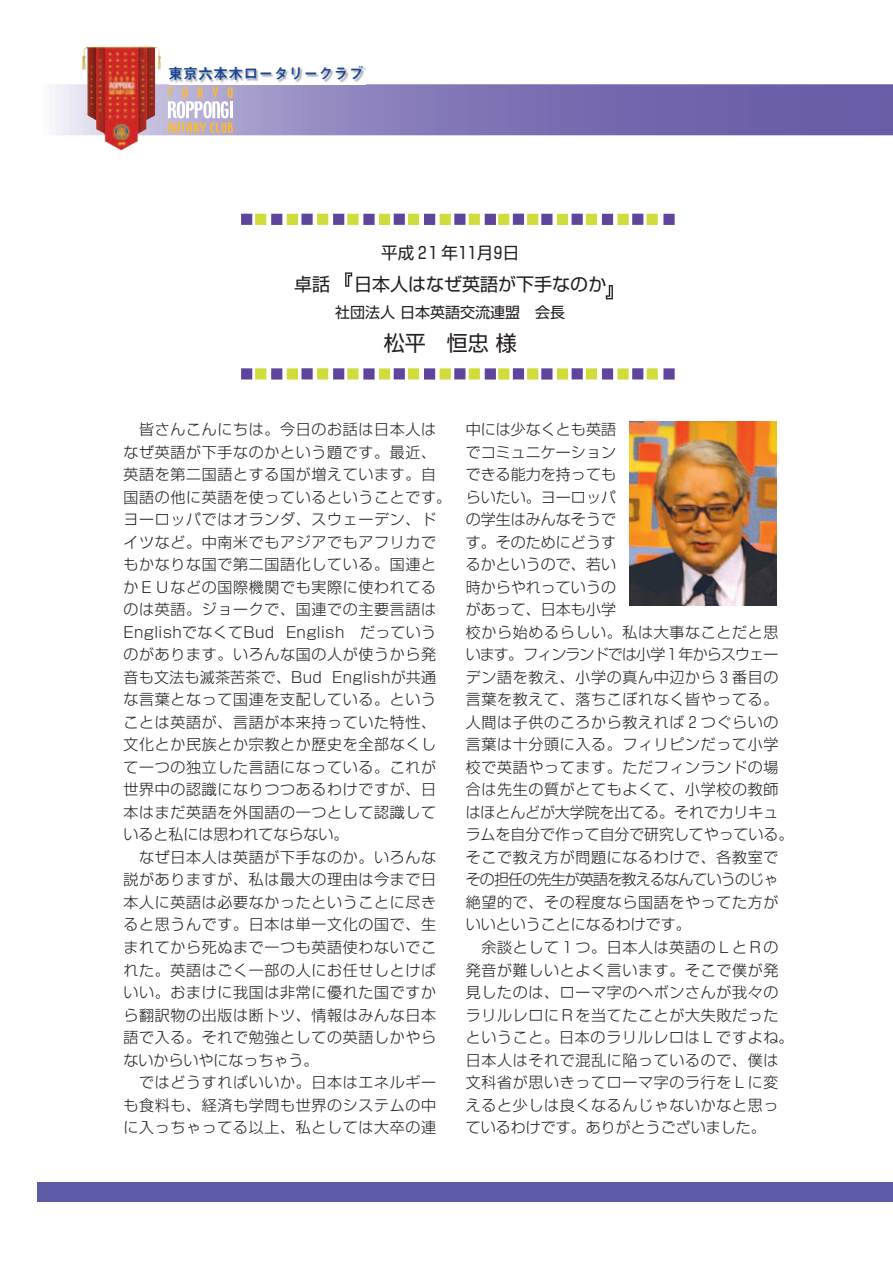
<style>
.page{position:relative;width:893px;height:1265px;background:#fff}
.page>*{position:absolute;margin:0;border:0;box-sizing:border-box;transform-origin:0 0}
.t1{font:21px "Shin Go";color:#231f20}
.t2{font:18px "Shin Go";color:#231f20}
.t3{font:16.5px "Shin Go";letter-spacing:-.21em;color:#231f20}
.t4{font:300 15px/22.5px "Shin Go";letter-spacing:.045em;color:#231f20}
.t5{font:15px "Shin Go";color:#231f20}
.t6{font:14.85px "Midashi Go MB31";letter-spacing:.01em;color:#1a4694}
</style>
<div class="page">
<div style="left:38px;top:1182px;width:854px;height:20px;background:#5d5aa7"></div>
<img style="left:170px;top:67px;width:195px;height:16px">
<img style="left:82px;top:47px;width:79px;height:103px">
<svg style="left:56px;top:84px;width:836px;height:51px;background:#8f7baf"></svg>
<svg style="left:345px;top:272px;width:7px;height:15px"></svg>
<svg style="left:605px;top:285px;width:8px;height:14px"></svg>
<div style="left:241px;top:214px;width:11px;height:11px;background:#5e449b"></div>
<div style="left:255px;top:214px;width:11px;height:11px;background:#d0db3c"></div>
<div style="left:271px;top:214px;width:11px;height:11px;background:#5e449b"></div>
<div style="left:287px;top:214px;width:11px;height:11px;background:#d0db3c"></div>
<div style="left:301px;top:214px;width:12px;height:11px;background:#5e449b"></div>
<div style="left:317px;top:214px;width:11px;height:11px;background:#d0db3c"></div>
<div style="left:333px;top:214px;width:11px;height:11px;background:#5e449b"></div>
<div style="left:347px;top:214px;width:11px;height:11px;background:#d0db3c"></div>
<div style="left:363px;top:214px;width:11px;height:11px;background:#5e449b"></div>
<div style="left:379px;top:214px;width:11px;height:11px;background:#d0db3c"></div>
<div style="left:393px;top:214px;width:12px;height:11px;background:#5e449b"></div>
<div style="left:408px;top:214px;width:11px;height:11px;background:#d0db3c"></div>
<div style="left:424px;top:214px;width:11px;height:11px;background:#5e449b"></div>
<div style="left:439px;top:214px;width:12px;height:11px;background:#d0db3c"></div>
<div style="left:454px;top:214px;width:11px;height:11px;background:#5e449b"></div>
<div style="left:468px;top:214px;width:12px;height:11px;background:#d0db3c"></div>
<div style="left:484px;top:214px;width:12px;height:11px;background:#5e449b"></div>
<div style="left:498px;top:214px;width:11px;height:11px;background:#d0db3c"></div>
<div style="left:513px;top:214px;width:11px;height:11px;background:#5e449b"></div>
<div style="left:527px;top:214px;width:11px;height:11px;background:#d0db3c"></div>
<div style="left:541px;top:214px;width:11px;height:11px;background:#5e449b"></div>
<div style="left:557px;top:214px;width:11px;height:11px;background:#d0db3c"></div>
<div style="left:571px;top:214px;width:11px;height:11px;background:#5e449b"></div>
<div style="left:586px;top:214px;width:11px;height:11px;background:#d0db3c"></div>
<div style="left:602px;top:214px;width:11px;height:11px;background:#5e449b"></div>
<div style="left:617px;top:214px;width:11px;height:11px;background:#d0db3c"></div>
<div style="left:632px;top:214px;width:11px;height:11px;background:#5e449b"></div>
<div style="left:646px;top:214px;width:11px;height:11px;background:#d0db3c"></div>
<div style="left:241px;top:368px;width:11px;height:11px;background:#5e449b"></div>
<div style="left:255px;top:368px;width:11px;height:11px;background:#d0db3c"></div>
<div style="left:271px;top:368px;width:11px;height:11px;background:#5e449b"></div>
<div style="left:287px;top:368px;width:11px;height:11px;background:#d0db3c"></div>
<div style="left:301px;top:368px;width:12px;height:11px;background:#5e449b"></div>
<div style="left:317px;top:368px;width:11px;height:11px;background:#d0db3c"></div>
<div style="left:333px;top:368px;width:11px;height:11px;background:#5e449b"></div>
<div style="left:347px;top:368px;width:11px;height:11px;background:#d0db3c"></div>
<div style="left:363px;top:368px;width:11px;height:11px;background:#5e449b"></div>
<div style="left:379px;top:368px;width:11px;height:11px;background:#d0db3c"></div>
<div style="left:393px;top:368px;width:12px;height:11px;background:#5e449b"></div>
<div style="left:408px;top:368px;width:11px;height:11px;background:#d0db3c"></div>
<div style="left:424px;top:368px;width:11px;height:11px;background:#5e449b"></div>
<div style="left:439px;top:368px;width:12px;height:11px;background:#d0db3c"></div>
<div style="left:454px;top:368px;width:11px;height:11px;background:#5e449b"></div>
<div style="left:468px;top:368px;width:12px;height:11px;background:#d0db3c"></div>
<div style="left:484px;top:368px;width:12px;height:11px;background:#5e449b"></div>
<div style="left:498px;top:368px;width:11px;height:11px;background:#d0db3c"></div>
<div style="left:513px;top:368px;width:11px;height:11px;background:#5e449b"></div>
<div style="left:527px;top:368px;width:11px;height:11px;background:#d0db3c"></div>
<div style="left:541px;top:368px;width:11px;height:11px;background:#5e449b"></div>
<div style="left:557px;top:368px;width:11px;height:11px;background:#d0db3c"></div>
<div style="left:571px;top:368px;width:11px;height:11px;background:#5e449b"></div>
<div style="left:586px;top:368px;width:11px;height:11px;background:#d0db3c"></div>
<div style="left:602px;top:368px;width:11px;height:11px;background:#5e449b"></div>
<div style="left:617px;top:368px;width:11px;height:11px;background:#d0db3c"></div>
<div style="left:632px;top:368px;width:11px;height:11px;background:#5e449b"></div>
<div style="left:646px;top:368px;width:11px;height:11px;background:#d0db3c"></div>
<div style="left:663px;top:214px;width:11px;height:11px;background:#5e449b"></div>
<div style="left:663px;top:368px;width:11px;height:11px;background:#5e449b"></div>
<img style="left:630px;top:421px;width:146px;height:184px">
<p class="t6" style="left:168px;top:68px;width:197px">東京六本木ロータリークラブ</p>
<p class="t3" style="left:381px;top:247px;width:140px">平成２１年１１月９日</p>
<p class="t2" style="left:294px;top:277px;width:313px">卓話　 日本人はなぜ英語が下手なのか</p>
<p class="t5" style="left:335px;top:306px;width:231px">社団法人 日本英語交流連盟　会長</p>
<h1 class="t1" style="left:384px;top:335px;width:134px">松平　恒忠 様</h1>
<p class="t4" style="left:123px;top:420px;width:329px">　皆さんこんにちは。今日のお話は日本人はなぜ英語が下手なのかという題です。最近、英語を第二国語とする国が増えています。自国語の他に英語を使っているということです。ヨーロッパではオランダ、スウェーデン、ドイツなど。中南米でもアジアでもアフリカでもかなりな国で第二国語化している。国連とかＥＵなどの国際機関でも実際に使われてるのは英語。ジョークで、国連での主要言語は<br>EnglishでなくてBud English　だっていうのがあります。いろんな国の人が使うから発音も文法も滅茶苦茶で、Bud Englishが共通な言葉となって国連を支配している。ということは英語が、言語が本来持っていた特性、文化とか民族とか宗教とか歴史を全部なくして一つの独立した言語になっている。これが世界中の認識になりつつあるわけですが、日本はまだ英語を外国語の一つとして認識していると私には思われてならない。<br>　なぜ日本人は英語が下手なのか。いろんな説がありますが、私は最大の理由は今まで日本人に英語は必要なかったということに尽きると思うんです。日本は単一文化の国で、生まれてから死ぬまで一つも英語使わないでこれた。英語はごく一部の人にお任せしとけばいい。おまけに我国は非常に優れた国ですから翻訳物の出版は断トツ、情報はみんな日本語で入る。それで勉強としての英語しかやらないからいやになっちゃう。<br>　ではどうすればいいか。日本はエネルギーも食料も、経済も学問も世界のシステムの中に入っちゃってる以上、私としては大卒の連</p>
<p class="t4" style="left:465px;top:420px;width:329px">中には少なくとも英語<br>でコミュニケーション<br>できる能力を持っても<br>らいたい。ヨーロッパ<br>の学生はみんなそうで<br>す。そのためにどうす<br>るかというので、若い<br>時からやれっていうの<br>があって、日本も小学<br>校から始めるらしい。私は大事なことだと思います。フィンランドでは小学１年からスウェーデン語を教え、小学の真ん中辺から３番目の言葉を教えて、落ちこぼれなく皆やってる。人間は子供のころから教えれば２つぐらいの言葉は十分頭に入る。フィリピンだって小学校で英語やってます。ただフィンランドの場合は先生の質がとてもよくて、小学校の教師はほとんどが大学院を出てる。それでカリキュラムを自分で作って自分で研究してやっている。そこで教え方が問題になるわけで、各教室でその担任の先生が英語を教えるなんていうのじゃ絶望的で、その程度なら国語をやってた方がいいということになるわけです。<br>　余談として１つ。日本人は英語のＬとＲの発音が難しいとよく言います。そこで僕が発見したのは、ローマ字のヘボンさんが我々のラリルレロにＲを当てたことが大失敗だったということ。日本のラリルレロはＬですよね。日本人はそれで混乱に陥っているので、僕は文科省が思いきってローマ字のラ行をＬに変えると少しは良くなるんじゃないかなと思っているわけです。ありがとうございました。</p>
</div>
